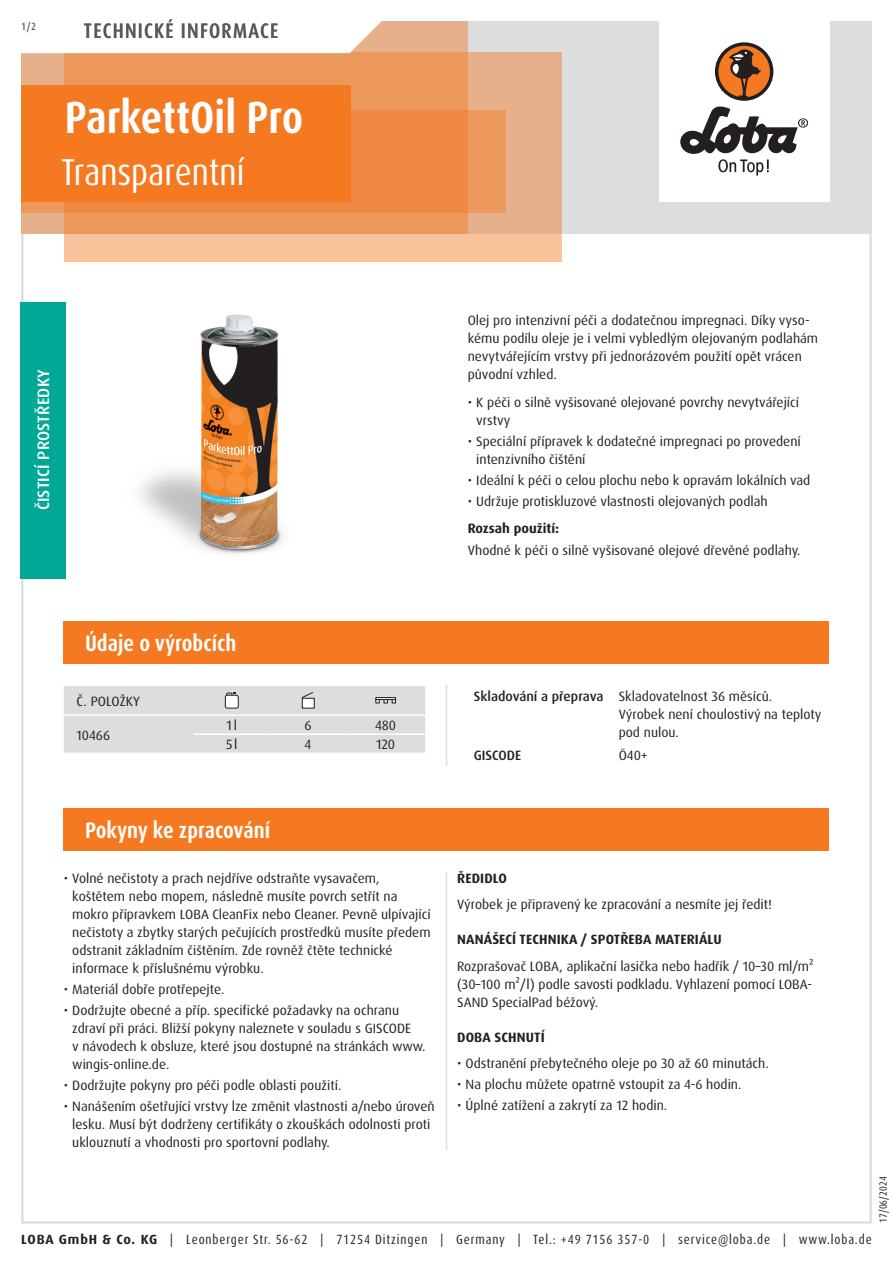
<style>
.page{position:relative;width:893px;height:1263px;background:#fff}
.page>*{position:absolute;margin:0;border:0;box-sizing:border-box;transform-origin:0 0}
.Produktname_weiss{font:700 condensed 45px "Dax Pro";color:#fff}
.Variante_weiss{font:condensed 37.5px "Dax Pro";color:#fff}
.Abschnitt{font:700 condensed 22.5px "Dax Pro";color:#fff}
.TI{font:500 condensed 21px "Dax Pro";letter-spacing:.06em;color:#57585a}
.Produktart_Reinigung-Pflege{font:500 16.5px "Dax Pro";letter-spacing:.01em;color:#fff}
.Text{font:13.5px/18px "Dax Pro";color:#231f20}
.Text_ohne_Silbentrennung{font:13.5px/18px "Dax Pro";color:#231f20}
.Text_Bold{font:700 13.5px "Dax Pro";letter-spacing:.01em;color:#231f20}
.Text_Medium{font:500 13.5px "Dax Pro";color:#231f20}
.Text_zentriert{font:13.5px "Dax Pro";color:#231f20}
.Text_Großbuchstaben{font:13.5px "Dax Pro";letter-spacing:.01em;color:#231f20}
.t1{font:condensed 13.35px "Dax Pro";letter-spacing:.065em;color:#231f20}
.t2{font:condensed 10.5px "Dax Pro";color:#231f20}
.t3{font:500 condensed 10.5px "Dax Pro";color:#57585a}
.s1{font-weight:700;font-stretch:normal}
</style>
<div class="page">
<hr style="left:446px;top:872px;width:1px;height:277px;background:#dcdddf">
<div style="left:64px;top:808px;width:765px;height:43px;background:#f47921"></div>
<hr style="left:446px;top:685px;width:1px;height:81px;background:#dcdddf">
<svg style="left:64px;top:686px;width:361px;height:67px;background:#dcdddf"></svg>
<div style="left:375px;top:697px;width:21px;height:3px;border:1px solid #231f20"></div>
<div style="left:64px;top:621px;width:765px;height:42px;background:#f47921"></div>
<img style="left:139px;top:314px;width:144px;height:240px">
<div style="left:20px;top:302px;width:46px;height:276px;background:#00a895"></div>
<div style="left:21px;top:21px;width:851px;height:213px;background:#dcdddf"></div>
<div style="left:659px;top:0;width:170px;height:202px;background:#fff"></div>
<svg style="left:680px;top:106px;width:128px;height:70px"></svg>
<div style="left:715px;top:42px;width:58px;height:59px;background:#231f20;border-radius:50%"></div>
<svg style="left:718px;top:45px;width:52px;height:52px"></svg>
<div style="left:64px;top:52px;width:497px;height:209px;background:linear-gradient(to right,#fec79f,#efb992)"></div>
<div style="left:21px;top:111px;width:485px;height:102px;background:#ec975b"></div>
<svg style="left:21px;top:21px;width:447px;height:213px;background:#ec9355"></svg>
<svg style="left:21px;top:21px;width:411px;height:34px;background:#faede4"></svg>
<div style="left:21px;top:85px;width:330px;height:117px;background:#f47921"></div>
<p class="t3" style="left:21px;top:19px;width:16px">1/2</p>
<p class="TI" style="left:84px;top:17px;width:196px">TECHNICKÉ INFORMACE</p>
<p class="Produktname_weiss" style="left:65px;top:89px;width:240px">ParkettOil Pro</p>
<p class="Variante_weiss" style="left:61px;top:148px;width:185px">Transparentní</p>
<p class="Produktart_Reinigung-Pflege" style="left:33px;top:510px;width:143px;rotate:-90deg">ČISTICÍ PROSTŘEDKY</p>
<p class="Text" style="left:468px;top:312px;width:352px">Olej pro intenzivní péči a dodatečnou impregnaci. Díky vyso&shy;kému podílu oleje je i velmi vybledlým olejovaným podlahám nevytvářejícím vrstvy při jednorázovém použití opět vrácen původní vzhled.</p>
<p class="Text" style="left:476px;top:393px;width:324px;text-indent:-9px">• K péči o silně vyšisované olejované povrchy nevytvářející vrstvy</p>
<p class="Text" style="left:476px;top:432px;width:326px;text-indent:-9px">• Speciální přípravek k dodatečné impregnaci po provedení intenzivního čištění</p>
<p class="Text" style="left:468px;top:471px;width:344px">• Ideální k péči o celou plochu nebo k opravám lokálních vad</p>
<p class="Text" style="left:468px;top:492px;width:302px">• Udržuje protiskluzové vlastnosti olejovaných podlah</p>
<p class="Text_Bold" style="left:468px;top:520px;width:93px">Rozsah použití:</p>
<p class="Text" style="left:468px;top:541px;width:334px">Vhodné k péči o silně vyšisované olejové dřevěné podlahy.</p>
<p class="Abschnitt" style="left:85px;top:629px;width:153px">Údaje o výrobcích</p>
<p class="Text_Großbuchstaben" style="left:77px;top:692px;width:65px">Č. POLOŽKY</p>
<p class="Text" style="left:77px;top:726px;width:35px">10466</p>
<p class="Text_zentriert" style="left:227px;top:717px;width:12px">1l</p>
<p class="Text_zentriert" style="left:304px;top:717px;width:9px">6</p>
<p class="Text_zentriert" style="left:375px;top:717px;width:22px">480</p>
<p class="Text_zentriert" style="left:226px;top:736px;width:13px">5l</p>
<p class="Text_zentriert" style="left:305px;top:736px;width:8px">4</p>
<p class="Text_zentriert" style="left:376px;top:736px;width:21px">120</p>
<p class="Text_Medium" style="left:474px;top:688px;width:131px">Skladování a přeprava</p>
<p class="Text_ohne_Silbentrennung" style="left:619px;top:688px;width:155px">Skladovatelnost 36 měsíců.</p>
<p class="Text_ohne_Silbentrennung" style="left:619px;top:706px;width:204px">Výrobek není choulostivý na teploty pod nulou.</p>
<p class="Text_Medium" style="left:474px;top:746px;width:49px">GISCODE</p>
<p class="Text_ohne_Silbentrennung" style="left:619px;top:746px;width:31px">Ö40+</p>
<p class="Abschnitt" style="left:85px;top:816px;width:187px">Pokyny ke zpracování</p>
<p class="Text" style="left:72px;top:869px;width:360px;text-indent:-9px">• Volné nečistoty a prach nejdříve odstraňte vysavačem, koštětem nebo mopem, následně musíte povrch setřít na mokro přípravkem LOBA CleanFix nebo Cleaner. Pevně ulpívající nečistoty a zbytky starých pečujících prostředků musíte předem odstranit základním čištěním. Zde rovněž čtěte technické informace k příslušnému výrobku.</p>
<p class="Text" style="left:64px;top:980px;width:162px">• Materiál dobře protřepejte.</p>
<p class="Text" style="left:72px;top:1001px;width:355px;text-indent:-9px">• Dodržujte obecné a příp. specifické požadavky na ochranu zdraví při práci. Bližší pokyny naleznete v souladu s GISCODE<br>v návodech k obsluze, které jsou dostupné na stránkách www. wingis-online.de.</p>
<p class="Text" style="left:64px;top:1076px;width:279px">• Dodržujte pokyny pro péči podle oblasti použití.</p>
<p class="Text" style="left:72px;top:1097px;width:364px;text-indent:-9px">• Nanášením ošetřující vrstvy lze změnit vlastnosti a/nebo úroveň lesku. Musí být dodrženy certifikáty o zkouškách odolnosti proti uklouznutí a vhodnosti pro sportovní podlahy.</p>
<p class="Text_Bold" style="left:457px;top:869px;width:51px">ŘEDIDLO</p>
<p class="Text" style="left:457px;top:896px;width:316px">Výrobek je připravený ke zpracování a nesmíte jej ředit!</p>
<p class="Text_Bold" style="left:457px;top:931px;width:266px">NANÁŠECÍ TECHNIKA / SPOTŘEBA MATERIÁLU</p>
<p class="Text" style="left:457px;top:957px;width:358px">Rozprašovač LOBA, aplikační lasička nebo hadřík / 10–30 ml/m² (30–100 m²/l) podle savosti podkladu. Vyhlazení pomocí LOBA-<br>SAND SpecialPad béžový.</p>
<p class="Text_Bold" style="left:457px;top:1028px;width:89px">DOBA SCHNUTÍ</p>
<p class="Text" style="left:457px;top:1055px;width:313px">• Odstranění přebytečného oleje po 30 až 60 minutách.</p>
<p class="Text" style="left:457px;top:1076px;width:286px">• Na plochu můžete opatrně vstoupit za 4-6 hodin.</p>
<p class="Text" style="left:457px;top:1097px;width:212px">• Úplné zatížení a zakrytí za 12 hodin.</p>
<p class="t2" style="left:876px;top:1222px;width:48px;rotate:-90deg">17/06/2024</p>
<p class="t1" style="left:21px;top:1230px;width:852px"><span class="s1">LOBA GmbH &amp; Co. KG</span> | Leonberger Str. 56-62 | 71254 Ditzingen | Germany | Tel.: +49 7156 357-0 | service@loba.de | www.loba.de</p>
</div>
